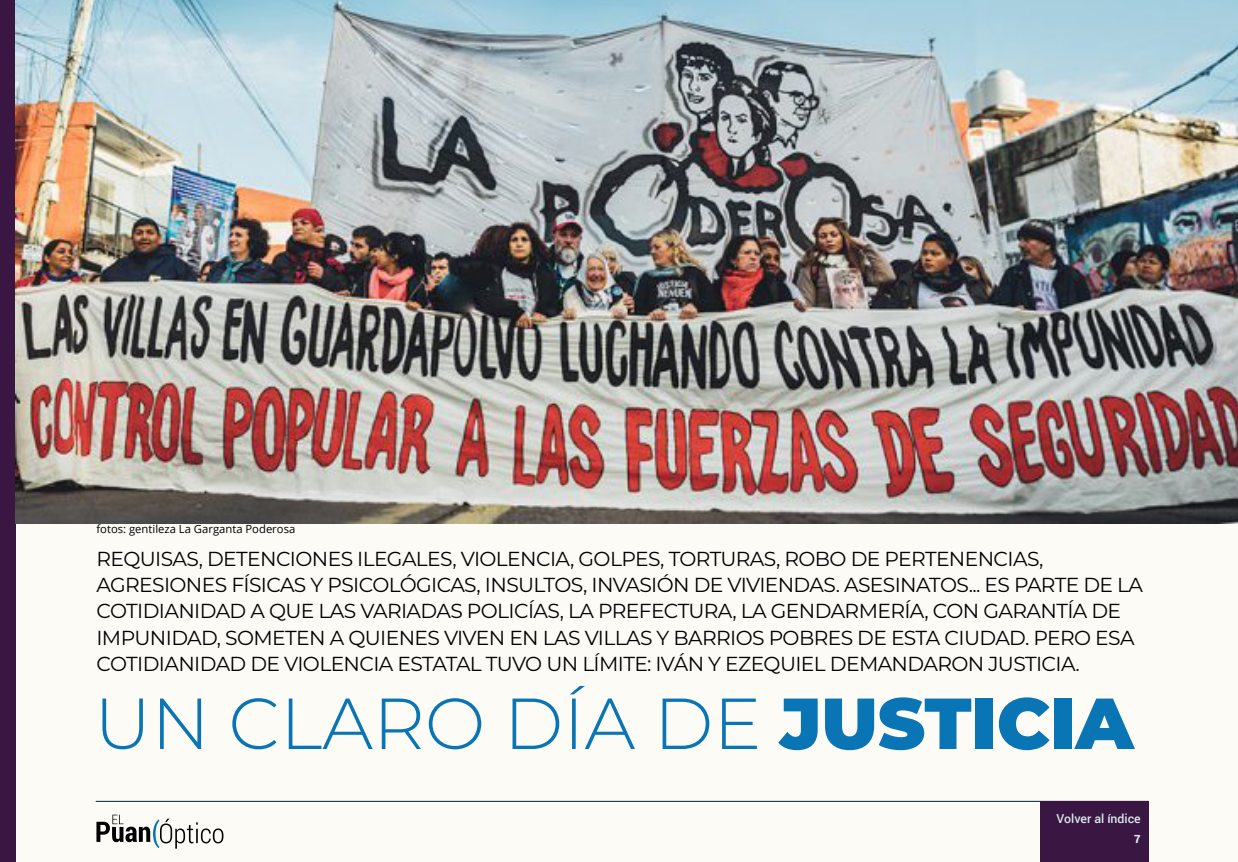
<style>
.page{position:relative;width:1238px;height:862px;background:#fff}
.page>*{position:absolute;margin:0;border:0;box-sizing:border-box;transform-origin:0 0}
.t1{font:300 72px "Montserrat";color:#0a75b4}
.t2{font:20.25px/26.1px "Montserrat";letter-spacing:-.03em;color:#000}
.t3{font:500 12.38px "Roboto";color:#dbe9ee}
.t4{font:11.25px "Open Sans";color:#000}
.t5{font:900 11.25px "Roboto";color:#dbe9ee}
.s1{font-weight:900}
</style>
<div class="page">
<div style="left:0;top:0;width:1237px;height:861px;background:#fcfbf6"></div>
<hr style="left:96px;top:800px;width:1052px;height:1px;background:#002732">
<svg style="left:96px;top:814px;width:127px;height:34px"></svg>
<div style="left:0;top:0;width:16px;height:861px;background:#3a1642"></div>
<div style="left:1039px;top:800px;width:109px;height:61px;background:#3a1642"></div>
<img style="left:16px;top:0;width:1221px;height:522px">
<p class="t4" style="left:96px;top:521px;width:200px">fotos: gentileza La Garganta Poderosa</p>
<p class="t2" style="left:96px;top:545px;width:1048px">REQUISAS, DETENCIONES ILEGALES, VIOLENCIA, GOLPES, TORTURAS, ROBO DE PERTENENCIAS, AGRESIONES FÍSICAS Y PSICOLÓGICAS, INSULTOS, INVASIÓN DE VIVIENDAS. ASESINATOS... ES PARTE DE LA COTIDIANIDAD A QUE LAS VARIADAS POLICÍAS, LA PREFECTURA, LA GENDARMERÍA, CON GARANTÍA DE IMPUNIDAD, SOMETEN A QUIENES VIVEN EN LAS VILLAS Y BARRIOS POBRES DE ESTA CIUDAD. PERO ESA COTIDIANIDAD DE VIOLENCIA ESTATAL TUVO UN LÍMITE: IVÁN Y EZEQUIEL DEMANDARON JUSTICIA.</p>
<h1 class="t1" style="left:94px;top:674px;width:1040px">UN CLARO DÍA DE <span class="s1">JUSTICIA</span></h1>
<p class="t3" style="left:1056px;top:809px;width:86px">Volver al índice</p>
<p class="t5" style="left:1134px;top:830px;width:8px">7</p>
</div>
